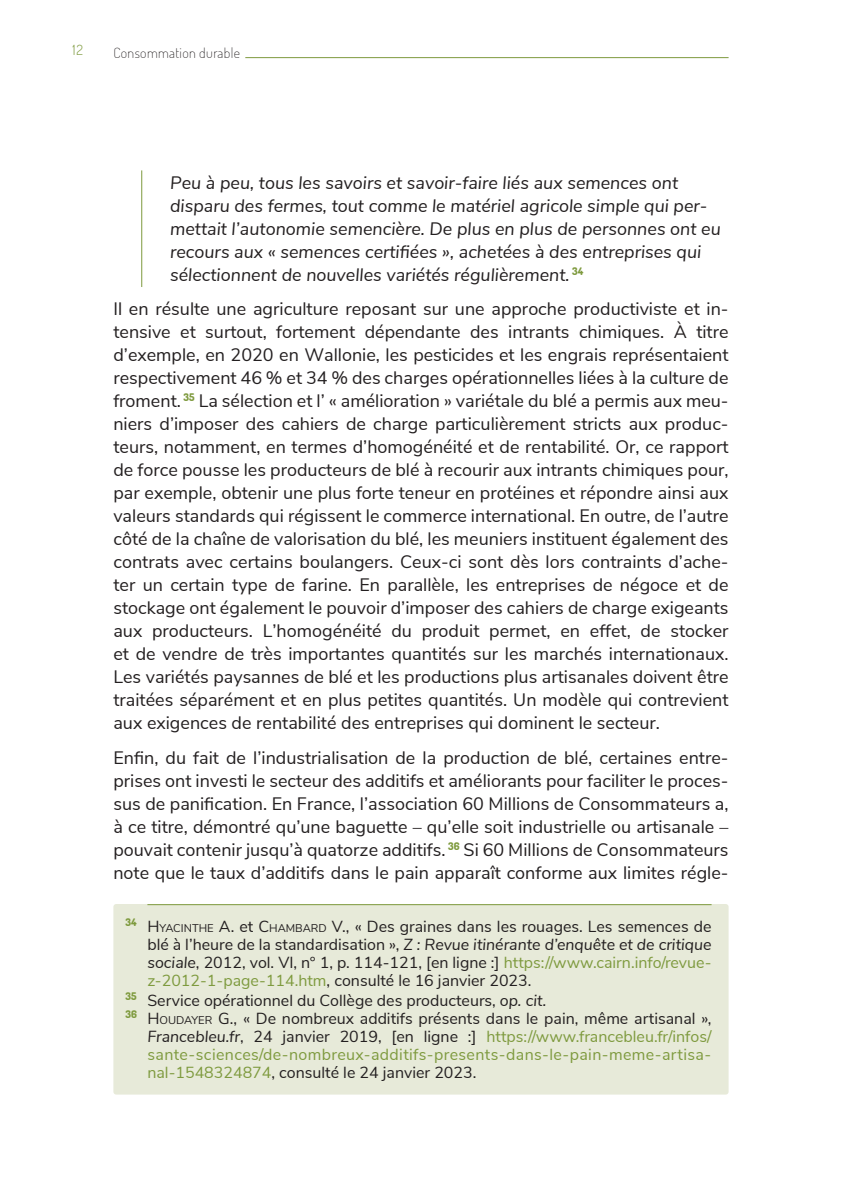
<style>
.page{position:relative;width:842px;height:1191px;background:#fff}
.page>*{position:absolute;margin:0;border:0;box-sizing:border-box;transform-origin:0 0}
.t1{font:18px/23px "Nunito Sans";color:#231f20;text-align:justify}
.t2{font:italic 18px/23px "Nunito Sans";color:#231f20}
.t3{font:16px "Nunito Sans";color:#231f20}
.t4{font:italic 16px "Nunito Sans";color:#231f20}
.t5{font:16px "Nunito Sans";color:#7e9a3e}
.t6{font:16px "Nunito Sans";letter-spacing:.025em;color:#7e9a3e}
.t7{font:200 14px "Dosis";letter-spacing:.025em;color:#231f20}
.t8{font:300 14px "Dosis";color:#7e9a3e}
.s1{font-style:inherit}
.s2{font-size:11.2px}
.s3{font-style:normal}
.s4{font-style:italic}
.s5{color:#7e9a3e}
.s6{font-style:italic;color:#231f20}
.s7{color:#231f20}
</style>
<div class="page">
<hr style="left:113px;top:57px;width:616px;height:1px;background:#7e9a3e">
<div style="left:108px;top:52px;width:137px;height:10px;background:#fff"></div>
<div style="left:113px;top:904px;width:616px;height:190px;background:#e7ead9;border-radius:3px"></div>
<hr style="left:141px;top:170px;width:1px;height:117px;background:#7e9a3e">
<hr style="left:147px;top:904px;width:564px;height:1px;background:#7e9a3e">
<p class="t8" style="left:73px;top:41px;width:12px">12</p>
<p class="t7" style="left:113px;top:44px;width:128px">Consommation durable</p>
<p class="t2" style="left:170px;top:170px;width:552px">Peu à peu, tous les savoirs et savoir-faire liés aux semences ont disparu des fermes, tout comme le matériel agricole simple qui per&shy;mettait l’autonomie semencière. De plus en plus de personnes ont eu recours aux « semences certifiées », achetées à des entreprises qui sélectionnent de nouvelles variétés régulièrement. <sup>34</sup></p>
<p class="t1" style="left:113px;top:296px;width:617px">Il en résulte une agriculture reposant sur une approche productiviste et in&shy;tensive et surtout, fortement dépendante des intrants chimiques. À titre d’exemple, en 2020 en Wallonie, les pesticides et les engrais représentaient respectivement 46 % et 34 % des charges opérationnelles liées à la culture de froment. <sup>35</sup> La sélection et l’ « amélioration » variétale du blé a permis aux meu&shy;niers d’imposer des cahiers de charge particulièrement stricts aux produc&shy;teurs, notamment, en termes d’homogénéité et de rentabilité. Or, ce rapport de force pousse les producteurs de blé à recourir aux intrants chimiques pour, par exemple, obtenir une plus forte teneur en protéines et répondre ainsi aux valeurs standards qui régissent le commerce international. En outre, de l’autre côté de la chaîne de valorisation du blé, les meuniers instituent également des contrats avec certains boulangers. Ceux-ci sont dès lors contraints d’ache&shy;ter un certain type de farine. En parallèle, les entreprises de négoce et de stockage ont également le pouvoir d’imposer des cahiers de charge exigeants aux producteurs. L’homogénéité du produit permet, en effet, de stocker et de vendre de très importantes quantités sur les marchés internationaux.<br>Les variétés paysannes de blé et les productions plus artisanales doivent être traitées séparément et en plus petites quantités. Un modèle qui contrevient aux exigences de rentabilité des entreprises qui dominent le secteur.</p>
<p class="t1" style="left:113px;top:744px;width:617px">Enfin, du fait de l’industrialisation de la production de blé, certaines entre&shy;prises ont investi le secteur des additifs et améliorants pour faciliter le proces&shy;sus de panification. En France, l’association 60 Millions de Consommateurs a, à ce titre, démontré qu’une baguette – qu’elle soit industrielle ou artisanale – pouvait contenir jusqu’à quatorze additifs. <sup>36</sup> Si 60 Millions de Consommateurs note que le taux d’additifs dans le pain apparaît conforme aux limites régle-</p>
<p class="t3" style="left:125px;top:915px;width:588px"><sup>34</sup> <span class="s1">H</span><span class="s2">YACI NTH E</span> A. et <span class="s1">C</span> <span class="s2">HAMBARD</span> V., « Des graines dans les rouages. Les semences de</p>
<p class="t4" style="left:147px;top:933px;width:566px"><span class="s3">blé à l’heure de la standardisation »,</span> Z : Revue itinérante d’enquête et de critique</p>
<p class="t3" style="left:147px;top:951px;width:566px"><span class="s4">sociale</span>, 2012, vol. VI, n° 1, p. 114-121, [en ligne :] <span class="s5">https://www.cairn.info/revue-</span></p>
<p class="t3" style="left:147px;top:969px;width:386px"><span class="s5">z-2012-1-page-114.htm</span>, consulté le 16 janvier 2023.</p>
<p class="t3" style="left:125px;top:988px;width:422px"><sup>35</sup> Service opérationnel du Collège des producteurs, <span class="s4">op. cit.</span></p>
<p class="t3" style="left:125px;top:1006px;width:588px"><sup>36</sup> <span class="s1">H</span><span class="s2">OUDAYER</span> G., « De nombreux additifs présents dans le pain, même artisanal »,</p>
<p class="t5" style="left:147px;top:1024px;width:566px"><span class="s6">Francebleu.fr</span><span class="s7">, 24 janvier 2019, [en ligne :]</span> https://www.francebleu.fr/infos/</p>
<p class="t6" style="left:147px;top:1042px;width:565px">sante-sciences/de-nombreux-additifs-presents-dans-le-pain-meme-artisa-</p>
<p class="t3" style="left:147px;top:1060px;width:330px"><span class="s5">nal-1548324874</span>, consulté le 24 janvier 2023.</p>
</div>
